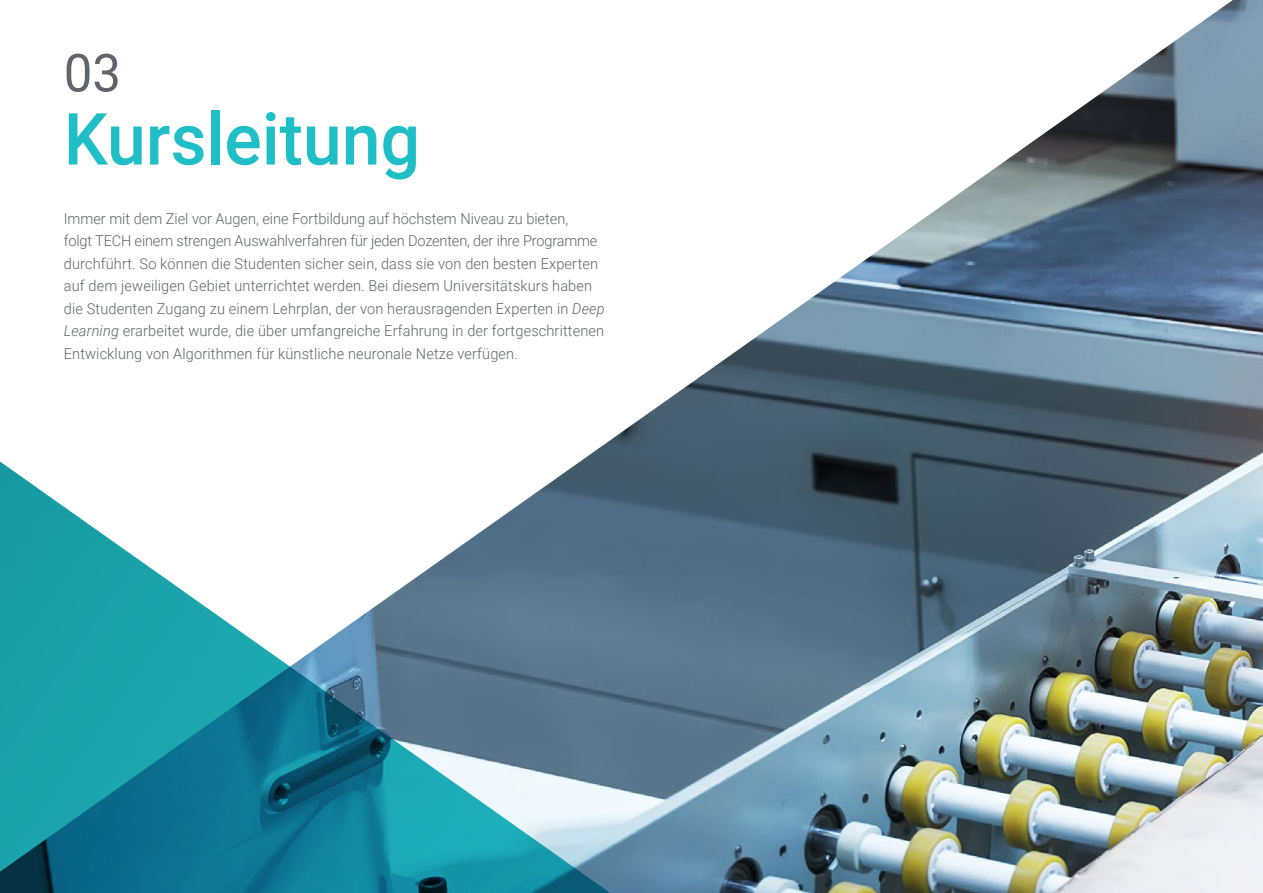
<style>
.page{position:relative;width:1263px;height:893px;background:#fff}
.page>*{position:absolute;margin:0;border:0;box-sizing:border-box;transform-origin:0 0}
.t1{font:500 72px "Roboto";color:#20bec6}
.t2{font:52.5px "Roboto";color:#61646a}
.t3{font:300 15px/22.5px "Roboto";letter-spacing:.01em;color:#61646a}
.s1{font-style:italic}
</style>
<div class="page">
<img style="left:602px;top:0;width:661px;height:893px">
<svg style="left:0;top:446px;width:640px;height:447px"></svg>
<h2 class="t2" style="left:64px;top:36px;width:59px">03</h2>
<h1 class="t1" style="left:64px;top:89px;width:358px">Kursleitung</h1>
<p class="t3" style="left:64px;top:207px;width:542px">Immer mit dem Ziel vor Augen, eine Fortbildung auf höchstem Niveau zu bieten,<br>folgt TECH einem strengen Auswahlverfahren für jeden Dozenten, der ihre Programme durchführt. So können die Studenten sicher sein, dass sie von den besten Experten auf dem jeweiligen Gebiet unterrichtet werden. Bei diesem Universitätskurs haben die Studenten Zugang zu einem Lehrplan, der von herausragenden Experten in <span class="s1">Deep Learning</span> erarbeitet wurde, die über umfangreiche Erfahrung in der fortgeschrittenen Entwicklung von Algorithmen für künstliche neuronale Netze verfügen.</p>
</div>
